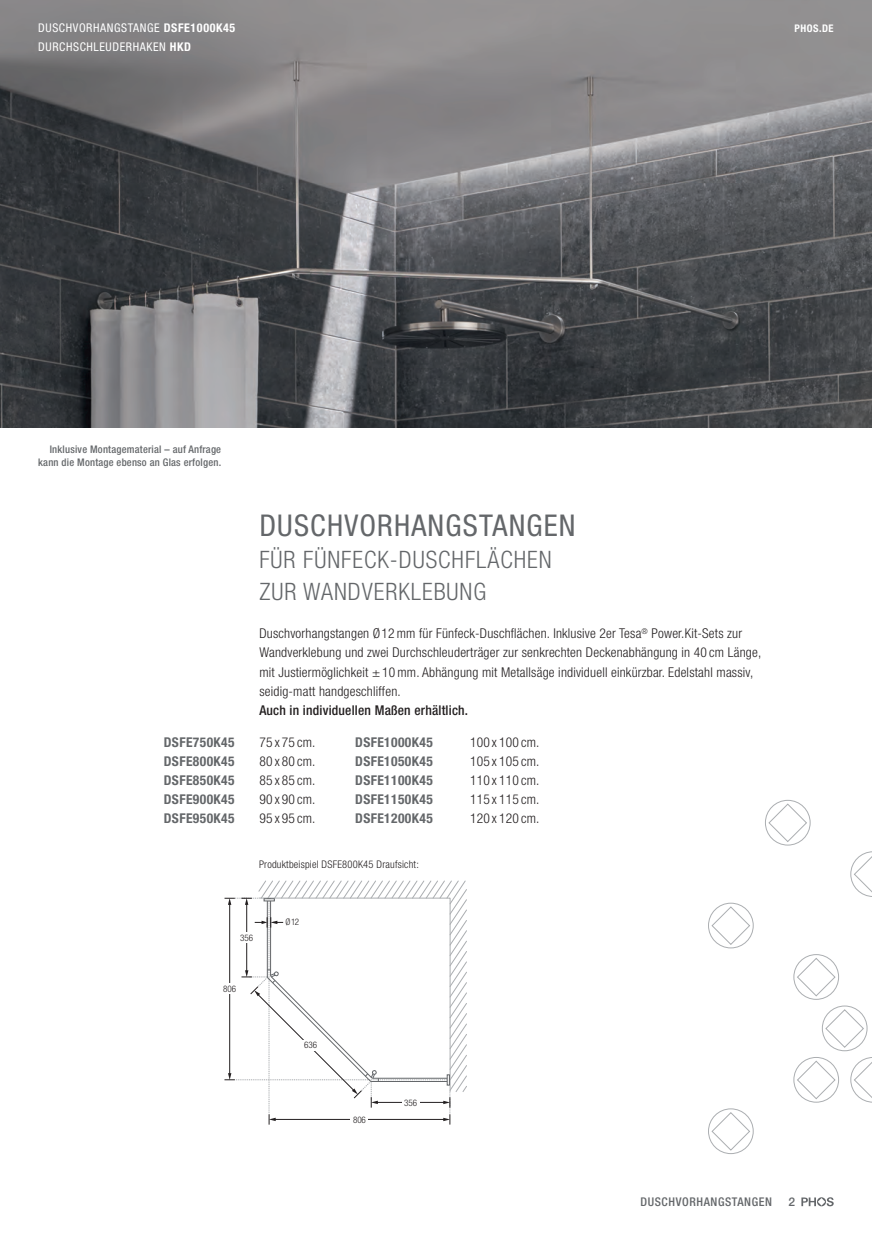
<style>
.page{position:relative;width:872px;height:1234px;background:#fff}
.page>*{position:absolute;margin:0;border:0;box-sizing:border-box;transform-origin:0 0}
.t1{font:condensed 30px "Helvetica Neue LT Std";letter-spacing:.04em;color:#64676a}
.t2{font:300 condensed 24px/32px "Helvetica Neue LT Std";letter-spacing:.04em;color:#64676a}
.t3{font:300 condensed 13.5px/19.2px "Helvetica Neue LT Std";letter-spacing:.015em;color:#231f20}
.t4{font:700 condensed 13.5px "Helvetica Neue LT Std";letter-spacing:.03em;color:#64676a}
.t5{font:500 condensed 13.5px "Helvetica Neue LT Std";letter-spacing:.015em;color:#231f20}
.t6{font:condensed 12px/19.2px "Helvetica Neue LT Std";letter-spacing:.05em;color:#fff}
.t7{font:500 condensed 12px "Helvetica Neue LT Std";letter-spacing:.05em;color:#64676a}
.t8{font:500 12px "Helvetica Neue LT Std";color:#64676a}
.t9{font:500 condensed 10.5px/12.8px "Helvetica Neue LT Std";letter-spacing:.02em;color:#64676a;text-align:right}
.t10{font:300 condensed 10.5px "Helvetica Neue LT Std";letter-spacing:.02em;color:#231f20}
.t11{font:700 condensed 10.5px "Helvetica Neue LT Std";letter-spacing:.05em;color:#fff}
.t12{font:300 condensed 9px "Helvetica Neue LT Std";color:#231f20}
.s1{font-weight:700}
</style>
<div class="page">
<img style="left:0;top:0;width:872px;height:427px">
<svg style="left:224px;top:880px;width:243px;height:244px"></svg>
<svg style="left:765px;top:799px;width:46px;height:46px"></svg>
<svg style="left:708px;top:902px;width:46px;height:46px"></svg>
<svg style="left:708px;top:1108px;width:46px;height:45px"></svg>
<svg style="left:850px;top:851px;width:22px;height:46px"></svg>
<svg style="left:793px;top:954px;width:46px;height:45px"></svg>
<svg style="left:793px;top:1005px;width:79px;height:97px"></svg>
<svg style="left:801px;top:1197px;width:32px;height:8px"></svg>
<p class="t6" style="left:38px;top:18px;width:198px">DUSCHVORHANGSTANGE <span class="s1">DSFE1000K45<br></span>DURCHSCHLEUDERHAKEN <span class="s1">HKD</span></p>
<p class="t11" style="left:794px;top:22px;width:41px">PHOS.DE</p>
<p class="t9" style="left:38px;top:443px;width:184px">Inklusive Montagematerial – auf Anfrage kann die Montage ebenso an Glas erfolgen.</p>
<h1 class="t1" style="left:259px;top:508px;width:318px">DUSCHVORHANGSTANGEN</h1>
<h2 class="t2" style="left:259px;top:543px;width:294px">FÜR FÜNFECK-DUSCHFLÄCHEN<br>ZUR WANDVERKLEBUNG</h2>
<p class="t3" style="left:259px;top:623px;width:503px">Duschvorhangstangen Ø12mm für Fünfeck-Duschflächen. Inklusive 2er Tesa<sup>®</sup> Power.Kit-Sets zur Wandverklebung und zwei Durchschleuderträger zur senkrechten Deckenabhängung in 40 cm Länge, mit Justiermöglichkeit ± 10mm. Abhängung mit Metallsäge individuell einkürzbar. Edelstahl massiv, seidig-matt handgeschliffen.</p>
<p class="t5" style="left:259px;top:701px;width:210px">Auch in individuellen Maßen erhältlich.</p>
<p class="t4" style="left:164px;top:733px;width:72px">DSFE750K45</p>
<p class="t3" style="left:259px;top:732px;width:57px">75 x 75 cm.</p>
<p class="t4" style="left:164px;top:752px;width:72px">DSFE800K45</p>
<p class="t3" style="left:259px;top:751px;width:57px">80 x 80 cm.</p>
<p class="t4" style="left:164px;top:771px;width:72px">DSFE850K45</p>
<p class="t3" style="left:259px;top:770px;width:57px">85 x 85 cm.</p>
<p class="t4" style="left:164px;top:791px;width:72px">DSFE900K45</p>
<p class="t3" style="left:259px;top:789px;width:57px">90 x 90 cm.</p>
<p class="t4" style="left:164px;top:810px;width:72px">DSFE950K45</p>
<p class="t3" style="left:259px;top:808px;width:57px">95 x 95 cm.</p>
<p class="t4" style="left:355px;top:733px;width:79px">DSFE1000K45</p>
<p class="t3" style="left:470px;top:732px;width:71px">100 x 100 cm.</p>
<p class="t4" style="left:355px;top:752px;width:79px">DSFE1050K45</p>
<p class="t3" style="left:470px;top:751px;width:71px">105 x 105 cm.</p>
<p class="t4" style="left:355px;top:771px;width:79px">DSFE1100K45</p>
<p class="t3" style="left:470px;top:770px;width:71px">110 x 110 cm.</p>
<p class="t4" style="left:355px;top:791px;width:79px">DSFE1150K45</p>
<p class="t3" style="left:470px;top:789px;width:71px">115 x 115 cm.</p>
<p class="t4" style="left:355px;top:810px;width:79px">DSFE1200K45</p>
<p class="t3" style="left:470px;top:808px;width:71px">120 x 120 cm.</p>
<p class="t10" style="left:259px;top:858px;width:161px">Produktbeispiel DSFE800K45 Draufsicht:</p>
<p class="t12" style="left:240px;top:932px;width:14px">356</p>
<p class="t12" style="left:223px;top:983px;width:14px">806</p>
<p class="t12" style="left:286px;top:916px;width:15px">Ø12</p>
<p class="t12" style="left:304px;top:1039px;width:14px">636</p>
<p class="t12" style="left:353px;top:1113px;width:14px">806</p>
<p class="t12" style="left:404px;top:1096px;width:14px">356</p>
<p class="t7" style="left:640px;top:1194px;width:133px">DUSCHVORHANGSTANGEN</p>
<p class="t8" style="left:788px;top:1194px;width:8px">2</p>
</div>
